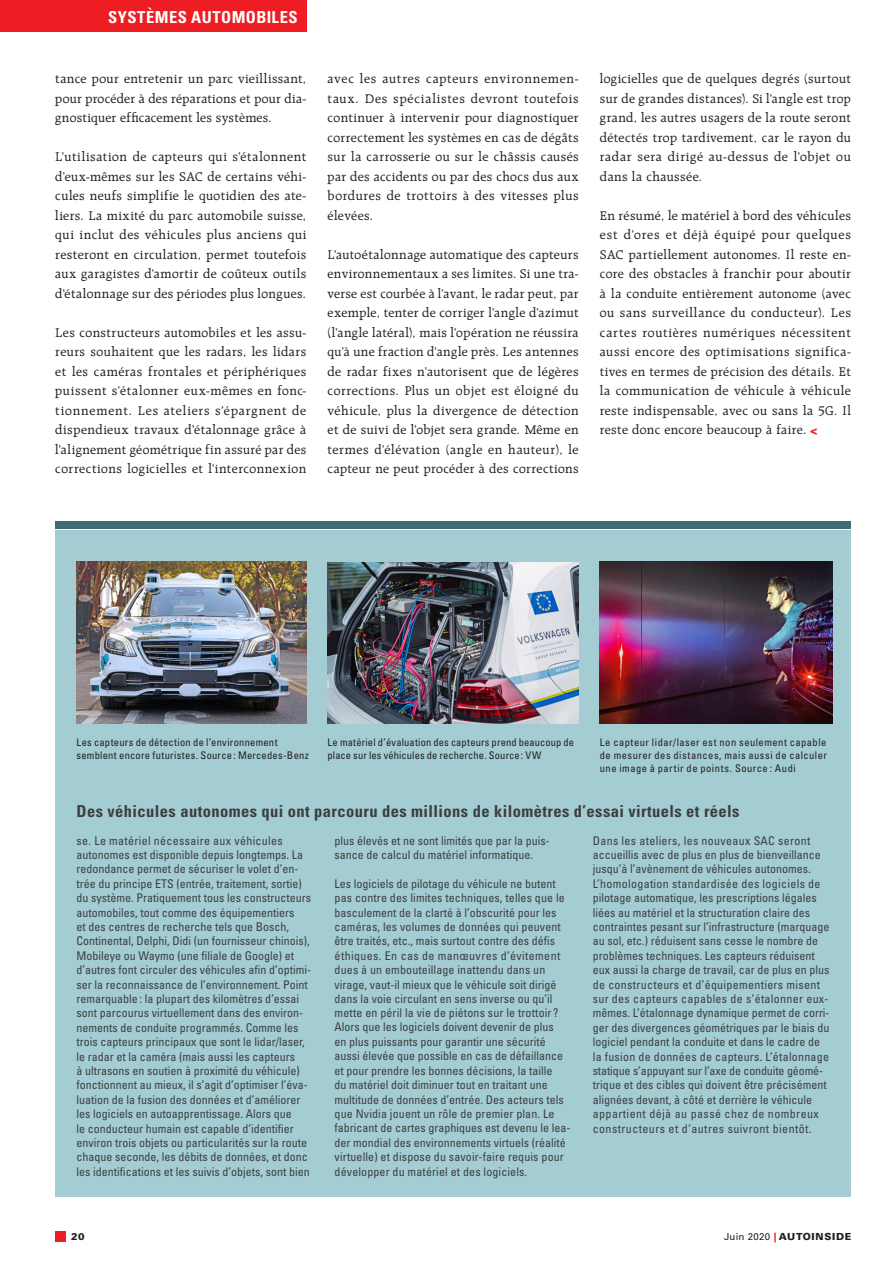
<style>
.page{position:relative;width:893px;height:1263px;background:#fff}
.page>*{position:absolute;margin:0;border:0;box-sizing:border-box;transform-origin:0 0}
._01_Infobox_Titel{font:700 condensed 16.5px "Univers LT Std";letter-spacing:.025em;color:#3e3e3f}
._01_Rubrik_Titel_lin{font:700 condensed 16.5px "Univers LT Std";letter-spacing:.025em;color:#fff}
._05_Lauftext{font:13.5px/19.5px "Raleigh LT Std";letter-spacing:.035em;color:#231f20;text-align:justify}
._02_Infobox_Lauftext{font:condensed 12px/14.4px "Univers LT Std";color:#3e3e3f}
._00_Bildlegende{font:condensed 10.5px/12.6px "Univers LT Std";letter-spacing:.025em;color:#231f20}
.t1{font:900 9.75px "Univers LT Std";letter-spacing:.07em;color:#231f20}
.s1{font-family:"Impact MT Std";color:#ee1d23}
.s2{font-weight:400}
.s3{color:#ee1d23}
</style>
<div class="page">
<div style="left:55px;top:530px;width:796px;height:667px;background:#a3cdd3"></div>
<div style="left:55px;top:522px;width:796px;height:7px;background:#416a73"></div>
<img style="left:77px;top:561px;width:229px;height:163px">
<img style="left:328px;top:562px;width:251px;height:162px">
<img style="left:600px;top:562px;width:232px;height:162px">
<div style="left:55px;top:1231px;width:11px;height:11px;background:#ee1d23"></div>
<div style="left:0;top:0;width:306px;height:32px;background:#ee1d23"></div>
<p class="_01_Rubrik_Titel_lin" style="left:108px;top:7px;width:191px">SYSTÈMES AUTOMOBILES</p>
<p class="_05_Lauftext" style="left:55px;top:69px;width:253px">tance pour entretenir un parc vieillissant, pour procéder à des réparations et pour dia&shy;gnostiquer efficacement les systèmes.</p>
<p class="_05_Lauftext" style="left:55px;top:147px;width:253px">L’utilisation de capteurs qui s’étalonnent d’eux-mêmes sur les SAC de certains véhi&shy;cules neufs simplifie le quotidien des ate&shy;liers. La mixité du parc automobile suisse, qui inclut des véhicules plus anciens qui resteront en circulation, permet toutefois aux garagistes d’amortir de coûteux outils d’étalonnage sur des périodes plus longues.</p>
<p class="_05_Lauftext" style="left:55px;top:323px;width:253px">Les constructeurs automobiles et les assu&shy;reurs souhaitent que les radars, les lidars et les caméras frontales et périphériques puissent s’étalonner eux-mêmes en fonc&shy;tionnement. Les ateliers s’épargnent de dispendieux travaux d’étalonnage grâce à l’alignement géométrique fin assuré par des corrections logicielles et l’interconnexion</p>
<p class="_05_Lauftext" style="left:328px;top:69px;width:253px">avec les autres capteurs environnemen&shy;taux. Des spécialistes devront toutefois continuer à intervenir pour diagnostiquer correctement les systèmes en cas de dégâts sur la carrosserie ou sur le châssis causés par des accidents ou par des chocs dus aux bordures de trottoirs à des vitesses plus élevées.</p>
<p class="_05_Lauftext" style="left:328px;top:245px;width:253px">L’autoétalonnage automatique des capteurs environnementaux a ses limites. Si une tra&shy;verse est courbée à l’avant, le radar peut, par exemple, tenter de corriger l’angle d’azimut (l’angle latéral), mais l’opération ne réussira qu’à une fraction d’angle près. Les antennes de radar fixes n’autorisent que de légères corrections. Plus un objet est éloigné du véhicule, plus la divergence de détection et de suivi de l’objet sera grande. Même en termes d’élévation (angle en hauteur), le capteur ne peut procéder à des corrections</p>
<p class="_05_Lauftext" style="left:600px;top:69px;width:253px">logicielles que de quelques degrés (surtout sur de grandes distances). Si l’angle est trop grand, les autres usagers de la route seront détectés trop tardivement, car le rayon du radar sera dirigé au-dessus de l’objet ou dans la chaussée.</p>
<p class="_05_Lauftext" style="left:600px;top:206px;width:253px">En résumé, le matériel à bord des véhicules est d’ores et déjà équipé pour quelques SAC partiellement autonomes. Il reste en&shy;core des obstacles à franchir pour aboutir à la conduite entièrement autonome (avec ou sans surveillance du conducteur). Les cartes routières numériques nécessitent aussi encore des optimisations significa&shy;tives en termes de précision des détails. Et la communication de véhicule à véhicule reste indispensable, avec ou sans la 5G. Il reste donc encore beaucoup à faire. <span class="s1">&lt;</span></p>
<p class="_00_Bildlegende" style="left:77px;top:736px;width:234px">Les capteurs de détection de l’environnement semblent encore futuristes. Source: Mercedes-Benz</p>
<p class="_00_Bildlegende" style="left:328px;top:736px;width:248px">Le matériel d’évaluation des capteurs prend beaucoup de place sur les véhicules de recherche. Source: VW</p>
<p class="_00_Bildlegende" style="left:600px;top:736px;width:229px;text-align:justify">Le capteur lidar/laser est non seulement capable de mesurer des distances, mais aussi de calculer une image à partir de points. Source : Audi</p>
<p class="_01_Infobox_Titel" style="left:77px;top:801px;width:665px">Des véhicules autonomes qui ont parcouru des millions de kilomètres d’essai virtuels et réels</p>
<p class="_02_Infobox_Lauftext" style="left:77px;top:833px;width:236px">se. Le matériel nécessaire aux véhicules autonomes est disponible depuis longtemps. La redondance permet de sécuriser le volet d’en&shy;trée du principe ETS (entrée, traitement, sortie) du système. Pratiquement tous les constructeurs automobiles, tout comme des équipementiers<br>et des centres de recherche tels que Bosch, Continental, Delphi, Didi (un fournisseur chinois), Mobileye ou Waymo (une filiale de Google) et d’autres font circuler des véhicules afin d’optimi&shy;ser la reconnaissance de l’environnement. Point remarquable: la plupart des kilomètres d’essai sont parcourus virtuellement dans des environ&shy;nements de conduite programmés. Comme les trois capteurs principaux que sont le lidar/laser, le radar et la caméra (mais aussi les capteurs<br>à ultrasons en soutien à proximité du véhicule) fonctionnent au mieux, il s’agit d’optimiser l’éva&shy;luation de la fusion des données et d’améliorer les logiciels en autoapprentissage. Alors que<br>le conducteur humain est capable d’identifier environ trois objets ou particularités sur la route chaque seconde, les débits de données, et donc les identifications et les suivis d’objets, sont bien</p>
<p class="_02_Infobox_Lauftext" style="left:335px;top:833px;width:217px">plus élevés et ne sont limités que par la puis&shy;sance de calcul du matériel informatique.</p>
<p class="_02_Infobox_Lauftext" style="left:593px;top:833px;width:238px">Dans les ateliers, les nouveaux SAC seront accueillis avec de plus en plus de bienveillance jusqu’à l’avènement de véhicules autonomes.<br>L’homologation standardisée des logiciels de pilotage automatique, les prescriptions légales liées au matériel et la structuration claire des contraintes pesant sur l’infrastructure (marquage au sol, etc.) réduisent sans cesse le nombre de problèmes techniques. Les capteurs réduisent eux aussi la charge de travail, car de plus en plus de constructeurs et d’équipementiers misent sur des capteurs capables de s’étalonner eux&shy;mêmes. L’étalonnage dynamique permet de corri&shy;ger des divergences géométriques par le biais du logiciel pendant la conduite et dans le cadre de la fusion de données de capteurs. L’étalonnage statique s’appuyant sur l’axe de conduite géomé&shy;trique et des cibles qui doivent être précisément alignées devant, à côté et derrière le véhicule appartient déjà au passé chez de nombreux constructeurs et d’autres suivront bientôt.</p>
<p class="_02_Infobox_Lauftext" style="left:335px;top:876px;width:237px">Les logiciels de pilotage du véhicule ne butent pas contre des limites techniques, telles que le basculement de la clarté à l’obscurité pour les caméras, les volumes de données qui peuvent être traités, etc., mais surtout contre des défis éthiques. En cas de manœuvres d’évitement dues à un embouteillage inattendu dans un virage, vaut-il mieux que le véhicule soit dirigé dans la voie circulant en sens inverse ou qu’il mette en péril la vie de piétons sur le trottoir ?<br>Alors que les logiciels doivent devenir de plus<br>en plus puissants pour garantir une sécurité aussi élevée que possible en cas de défaillance et pour prendre les bonnes décisions, la taille<br>du matériel doit diminuer tout en traitant une multitude de données d’entrée. Des acteurs tels que Nvidia jouent un rôle de premier plan. Le fabricant de cartes graphiques est devenu le lea&shy;der mondial des environnements virtuels (réalité virtuelle) et dispose du savoir-faire requis pour développer du matériel et des logiciels.</p>
<p class="t1" style="left:71px;top:1231px;width:15px">20</p>
<p class="t1" style="left:724px;top:1231px;width:129px"><span class="s2">Juin 2020</span> <span class="s3">|</span> AUTOINSIDE</p>
</div>
